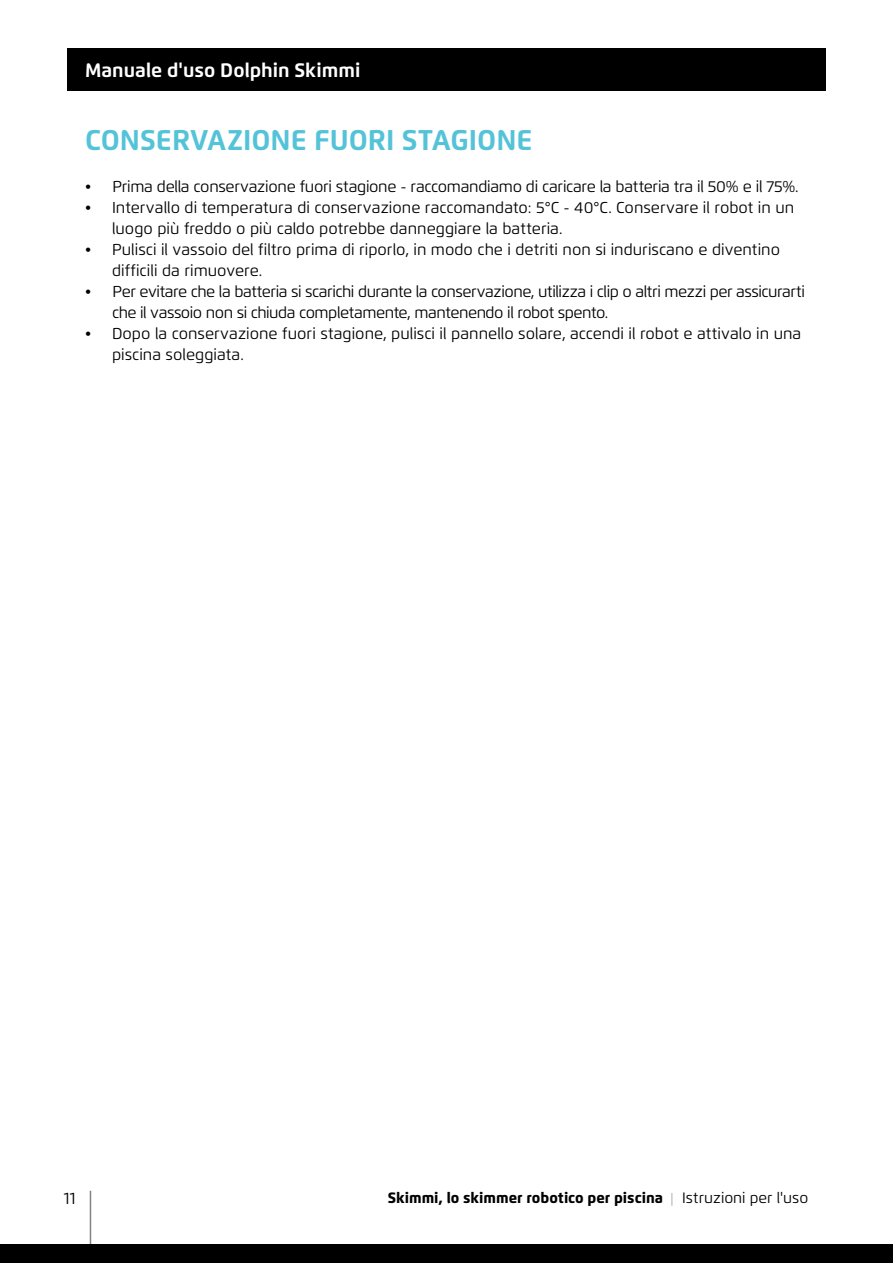
<style>
.page{position:relative;width:893px;height:1263px;background:#fff}
.page>*{position:absolute;margin:0;border:0;box-sizing:border-box;transform-origin:0 0}
.t1{font:700 28.5px "Flexo";color:#54c3d8}
.t2{font:700 19.5px "Flexo";color:#fff}
.t3{font:16.5px "Flexo";color:#000}
.t4{font:15.75px/21px "Flexo";color:#000}
.t5{font:15.75px/21px "Flexo";letter-spacing:-.03em;color:#000}
.t6{font:15.75px "Flexo";letter-spacing:-.02em;color:#000}
.t7{font:800 15px "Flexo";color:#000}
.s1{font-weight:300;font-size:13.5px;color:#939598}
.s2{font-weight:400}
</style>
<div class="page">
<hr style="left:90px;top:1191px;width:1px;height:72px;background:#808285">
<div style="left:0;top:1244px;width:893px;height:19px;background:#000"></div>
<div style="left:67px;top:48px;width:759px;height:43px;background:#000"></div>
<p class="t2" style="left:85px;top:59px;width:277px">Manuale d'uso Dolphin Skimmi</p>
<h1 class="t1" style="left:85px;top:123px;width:449px">CONSERVAZIONE FUORI STAGIONE</h1>
<p class="t6" style="left:85px;top:177px;width:715px">• Prima della conservazione fuori stagione - raccomandiamo di caricare la batteria tra il 50% e il 75%.</p>
<p class="t4" style="left:112px;top:197px;width:684px;text-indent:-27px">• Intervallo di temperatura di conservazione raccomandato: 5°C - 40°C. Conservare il robot in un luogo più freddo o più caldo potrebbe danneggiare la batteria.</p>
<p class="t4" style="left:112px;top:239px;width:669px;text-indent:-27px">• Pulisci il vassoio del filtro prima di riporlo, in modo che i detriti non si induriscano e diventino difficili da rimuovere.</p>
<p class="t5" style="left:112px;top:281px;width:694px;text-indent:-27px">• Per evitare che la batteria si scarichi durante la conservazione, utilizza i clip o altri mezzi per assicurarti che il vassoio non si chiuda completamente, mantenendo il robot spento.</p>
<p class="t4" style="left:112px;top:323px;width:691px;text-indent:-27px">• Dopo la conservazione fuori stagione, pulisci il pannello solare, accendi il robot e attivalo in una piscina soleggiata.</p>
<p class="t3" style="left:64px;top:1188px;width:13px">11</p>
<p class="t7" style="left:388px;top:1188px;width:422px">Skimmi, lo skimmer robotico per piscina <span class="s1">|</span> <span class="s2">Istruzioni per l'uso</span></p>
</div>
